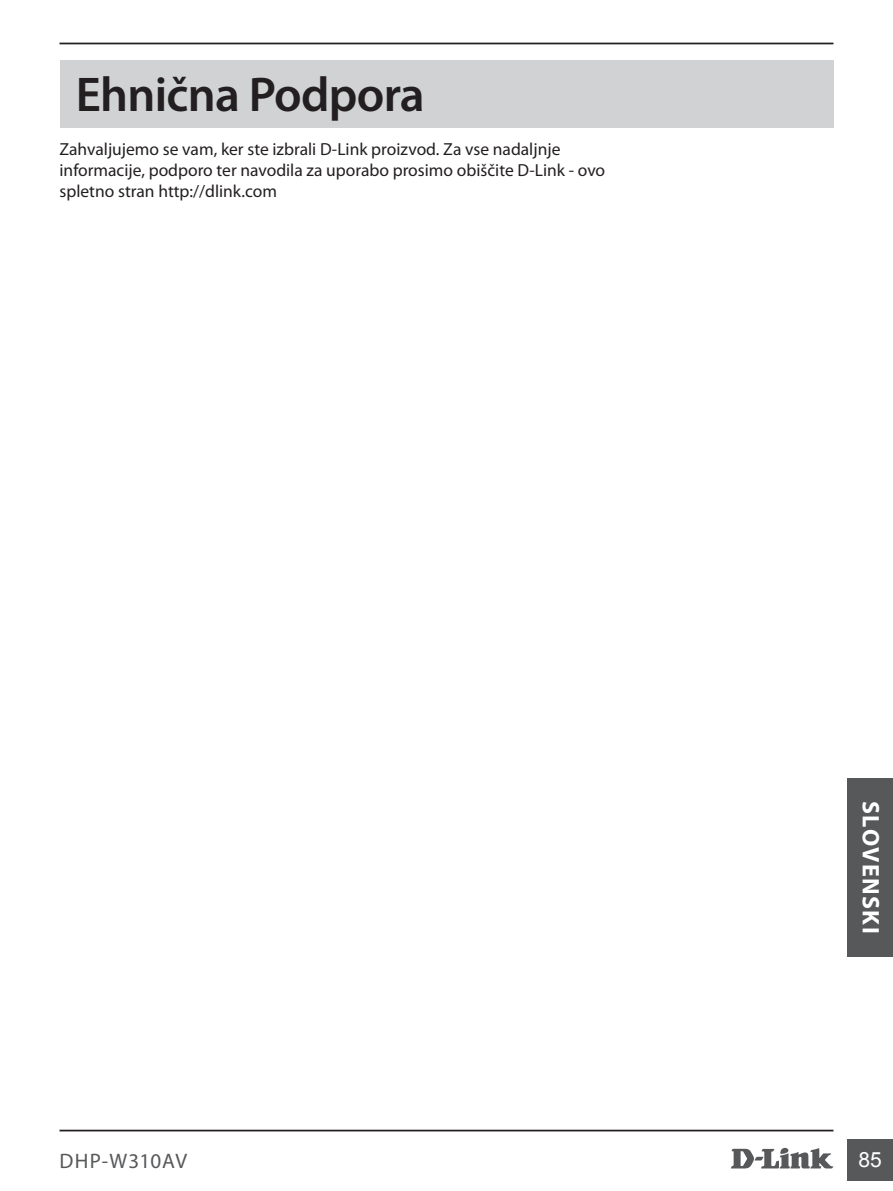
<style>
.page{position:relative;width:893px;height:1191px;background:#fff}
.page>*{position:absolute;margin:0;border:0;box-sizing:border-box;transform-origin:0 0}
.t1{font:600 49px "Myriad Pro";letter-spacing:-.015em;color:#231f20}
.t2{font:700 24.15px "Myriad Pro";letter-spacing:.06em;color:#fff}
.t3{font:21px "Myriad Pro";letter-spacing:.04em;color:#57585a}
.t4{font:21px "Arial";color:#fff}
.t5{font:17.5px/21px "Myriad Pro";color:#231f20}
</style>
<div class="page">
<hr style="left:60px;top:43px;width:773px;height:1px;background:#231f20">
<hr style="left:60px;top:1129px;width:773px;height:2px;background:#231f20">
<div style="left:847px;top:1139px;width:46px;height:41px;background:#57585a"></div>
<svg style="left:731px;top:1147px;width:102px;height:21px"></svg>
<div style="left:847px;top:778px;width:46px;height:178px;background:#57585a"></div>
<div style="left:60px;top:60px;width:773px;height:67px;background:#d1d2d4"></div>
<h1 class="t1" style="left:76px;top:63px;width:351px">Ehnična Podpora</h1>
<p class="t5" style="left:60px;top:139px;width:547px">Zahvaljujemo se vam, ker ste izbrali D-Link proizvod. Za vse nadaljnje informacije, podporo ter navodila za uporabo prosimo obiščite D-Link - ovo spletno stran http://dlink.com</p>
<h2 class="t2" style="left:887px;top:801px;width:134px;rotate:90deg">SLOVENSKI</h2>
<p class="t3" style="left:60px;top:1148px;width:129px">DHP-W310AV</p>
<p class="t4" style="left:858px;top:1146px;width:25px">85</p>
</div>
